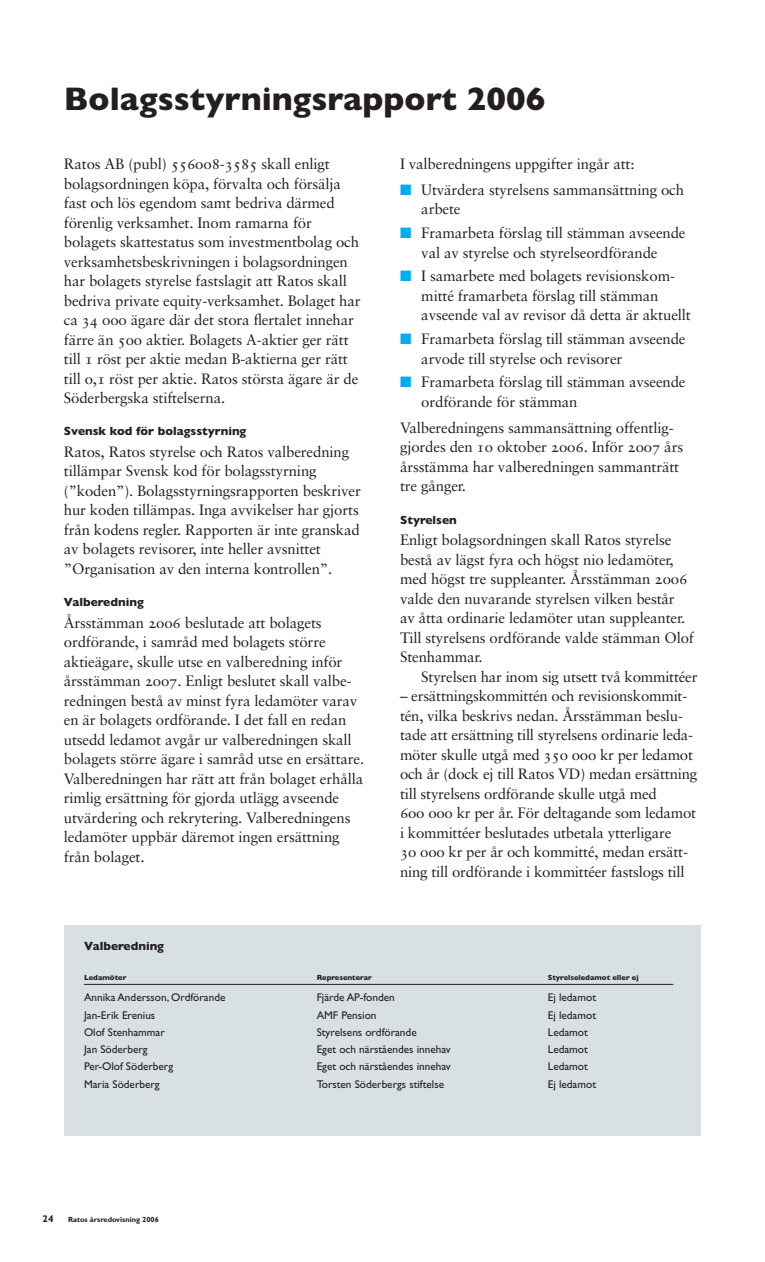
<style>
.page{position:relative;width:765px;height:1262px;background:#fff}
.page>*{position:absolute;margin:0;border:0;box-sizing:border-box;transform-origin:0 0}
.xRubrik{font:700 33px "Ratos Gill";color:#231f20}
.xBrödtext_1{font:15px/19.5px "Ratos Sabon Roman";letter-spacing:-.01em;color:#231f20}
.xBrödtext_in{font:15px/19.5px "Ratos Sabon Roman";letter-spacing:-.015em;color:#231f20}
.xMellanrubrik{font:700 12px "Ratos Gill";color:#231f20}
.xTabelltext_7_5__1{font:11.25px "Ratos Gill";color:#231f20}
.t1{font:700 9.75px "Ratos Gill";color:#231f20}
.xTabelltext_7_5__1-2{font:700 7.5px "Ratos Gill";color:#231f20}
.t2{font:700 7.5px "Ratos Gill";color:#231f20}
.s1{color:#00aeef}
</style>
<div class="page">
<div style="left:65px;top:925px;width:636px;height:210px;background:#d8e0e4"></div>
<hr style="left:84px;top:984px;width:589px;height:1px;background:#231f20">
<p class="xRubrik" style="left:64px;top:79px;width:483px">Bolagsstyrningsrapport 2006</p>
<p class="xBrödtext_1" style="left:64px;top:154px;width:298px">Ratos AB (publ) 556008-3585 skall enligt bolags-ordningen köpa, förvalta och försälja fast och lös egendom samt bedriva därmed förenlig verksamhet. Inom ramarna för bolagets skattestatus som investmentbolag och verksamhetsbeskrivningen i bolagsordningen har bolagets styrelse fastslagit att Ratos skall bedriva private equity-verksamhet. Bolaget har ca 34 000 ägare där det stora flertalet innehar färre än 500 aktier. Bolagets A-aktier ger rätt till 1 röst per aktie medan B-aktierna ger rätt till 0,1 röst per aktie. Ratos största ägare är de Söderbergska stiftelserna.</p>
<p class="xMellanrubrik" style="left:64px;top:424px;width:184px">Svensk kod för bolagsstyrning</p>
<p class="xBrödtext_1" style="left:64px;top:442px;width:298px">Ratos, Ratos styrelse och Ratos valberedning tillämpar Svensk kod för bolagsstyrning (”koden”). Bolagsstyrningsrapporten beskriver hur koden tillämpas. Inga avvikelser har gjorts från kodens regler. Rapporten är inte granskad av bolagets revisorer, inte heller avsnittet ”Organisation av den interna kontrollen”.</p>
<p class="xMellanrubrik" style="left:64px;top:595px;width:81px">Valberedning</p>
<p class="xBrödtext_1" style="left:64px;top:613px;width:302px">Årsstämman 2006 beslutade att bolagets ord-förande, i samråd med bolagets större aktieägare, skulle utse en valberedning inför årsstämman 2007. Enligt beslutet skall valbe&shy;redningen bestå av minst fyra ledamöter varav en är bolagets ordförande. I det fall en redan utsedd ledamot avgår ur valberedningen skall bolagets större ägare i samråd utse en ersättare.<br>Valberedningen har rätt att från bolaget erhålla rimlig ersättning för gjorda utlägg avseende utvärdering och rekrytering. Valberedningens ledamöter uppbär däremot ingen ersättning från bolaget.</p>
<p class="xMellanrubrik" style="left:84px;top:939px;width:81px">Valberedning</p>
<p class="xBrödtext_1" style="left:400px;top:154px;width:236px">I valberedningens uppgifter ingår att:</p>
<p class="xBrödtext_1" style="left:421px;top:180px;width:264px;text-indent:-21px"><span class="s1">■</span> Utvärdera styrelsens sammansättning och arbete</p>
<p class="xBrödtext_1" style="left:400px;top:223px;width:287px;text-align:center"><span class="s1">■</span> Framarbeta förslag till stämman avseende val av styrelse och styrelseordförande</p>
<p class="xBrödtext_1" style="left:421px;top:266px;width:271px;text-indent:-21px"><span class="s1">■</span> I samarbete med bolagets revisionskom&shy;mitté framarbeta förslag till stämman avseende val av revisor då detta är aktuellt</p>
<p class="xBrödtext_1" style="left:421px;top:329px;width:266px;text-indent:-21px"><span class="s1">■</span> Framarbeta förslag till stämman avseende arvode till styrelse och revisorer</p>
<p class="xBrödtext_1" style="left:421px;top:372px;width:266px;text-indent:-21px"><span class="s1">■</span> Framarbeta förslag till stämman avseende ordförande för stämman</p>
<p class="xBrödtext_1" style="left:400px;top:418px;width:284px">Valberedningens sammansättning offentlig&shy;gjordes den 10 oktober 2006. Inför 2007 års årsstämma har valberedningen sammanträtt tre gånger.</p>
<p class="xMellanrubrik" style="left:400px;top:512px;width:58px">Styrelsen</p>
<p class="xBrödtext_1" style="left:400px;top:530px;width:295px">Enligt bolagsordningen skall Ratos styrelse bestå av lägst fyra och högst nio ledamöter, med högst tre suppleanter. Årsstämman 2006 valde den nuvarande styrelsen vilken består<br>av åtta ordinarie ledamöter utan suppleanter.<br>Till styrelsens ordförande valde stämman Olof Stenhammar.</p>
<p class="xBrödtext_in" style="left:421px;top:667px;width:278px">Styrelsen har inom sig utsett två kommittéer</p>
<p class="xBrödtext_in" style="left:400px;top:686px;width:299px">– ersättningskommittén och revisionskommit&shy;tén, vilka beskrivs nedan. Årsstämman beslu&shy;tade att ersättning till styrelsens ordinarie leda&shy;möter skulle utgå med 350 000 kr per ledamot och år (dock ej till Ratos VD) medan ersättning till styrelsens ordförande skulle utgå med<br>600 000 kr per år. För deltagande som ledamot i kommittéer beslutades utbetala ytterligare<br>30 000 kr per år och kommitté, medan ersätt&shy;ning till ordförande i kommittéer fastslogs till</p>
<p class="xTabelltext_7_5__1-2" style="left:84px;top:973px;width:44px">Ledamöter</p>
<p class="xTabelltext_7_5__1-2" style="left:317px;top:973px;width:57px">Representerar</p>
<p class="xTabelltext_7_5__1-2" style="left:548px;top:973px;width:92px">Styrelseledamot eller ej</p>
<p class="xTabelltext_7_5__1" style="left:84px;top:991px;width:143px">Annika Andersson, Ordförande</p>
<p class="xTabelltext_7_5__1" style="left:317px;top:991px;width:80px">Fjärde AP-fonden</p>
<p class="xTabelltext_7_5__1" style="left:548px;top:991px;width:50px">Ej ledamot</p>
<p class="xTabelltext_7_5__1" style="left:84px;top:1008px;width:73px">Jan-Erik Erenius</p>
<p class="xTabelltext_7_5__1" style="left:317px;top:1008px;width:61px">AMF Pension</p>
<p class="xTabelltext_7_5__1" style="left:548px;top:1008px;width:50px">Ej ledamot</p>
<p class="xTabelltext_7_5__1" style="left:84px;top:1025px;width:82px">Olof Stenhammar</p>
<p class="xTabelltext_7_5__1" style="left:317px;top:1025px;width:101px">Styrelsens ordförande</p>
<p class="xTabelltext_7_5__1" style="left:548px;top:1025px;width:42px">Ledamot</p>
<p class="xTabelltext_7_5__1" style="left:84px;top:1043px;width:65px">Jan Söderberg</p>
<p class="xTabelltext_7_5__1" style="left:317px;top:1043px;width:136px">Eget och närståendes innehav</p>
<p class="xTabelltext_7_5__1" style="left:548px;top:1043px;width:42px">Ledamot</p>
<p class="xTabelltext_7_5__1" style="left:84px;top:1060px;width:91px">Per-Olof Söderberg</p>
<p class="xTabelltext_7_5__1" style="left:317px;top:1060px;width:136px">Eget och närståendes innehav</p>
<p class="xTabelltext_7_5__1" style="left:548px;top:1060px;width:42px">Ledamot</p>
<p class="xTabelltext_7_5__1" style="left:84px;top:1077px;width:77px">Maria Söderberg</p>
<p class="xTabelltext_7_5__1" style="left:317px;top:1077px;width:129px">Torsten Söderbergs stiftelse</p>
<p class="xTabelltext_7_5__1" style="left:548px;top:1077px;width:50px">Ej ledamot</p>
<p class="t1" style="left:43px;top:1212px;width:12px">24</p>
<p class="t2" style="left:68px;top:1215px;width:92px">Ratos årsredovisning 2006</p>
</div>
